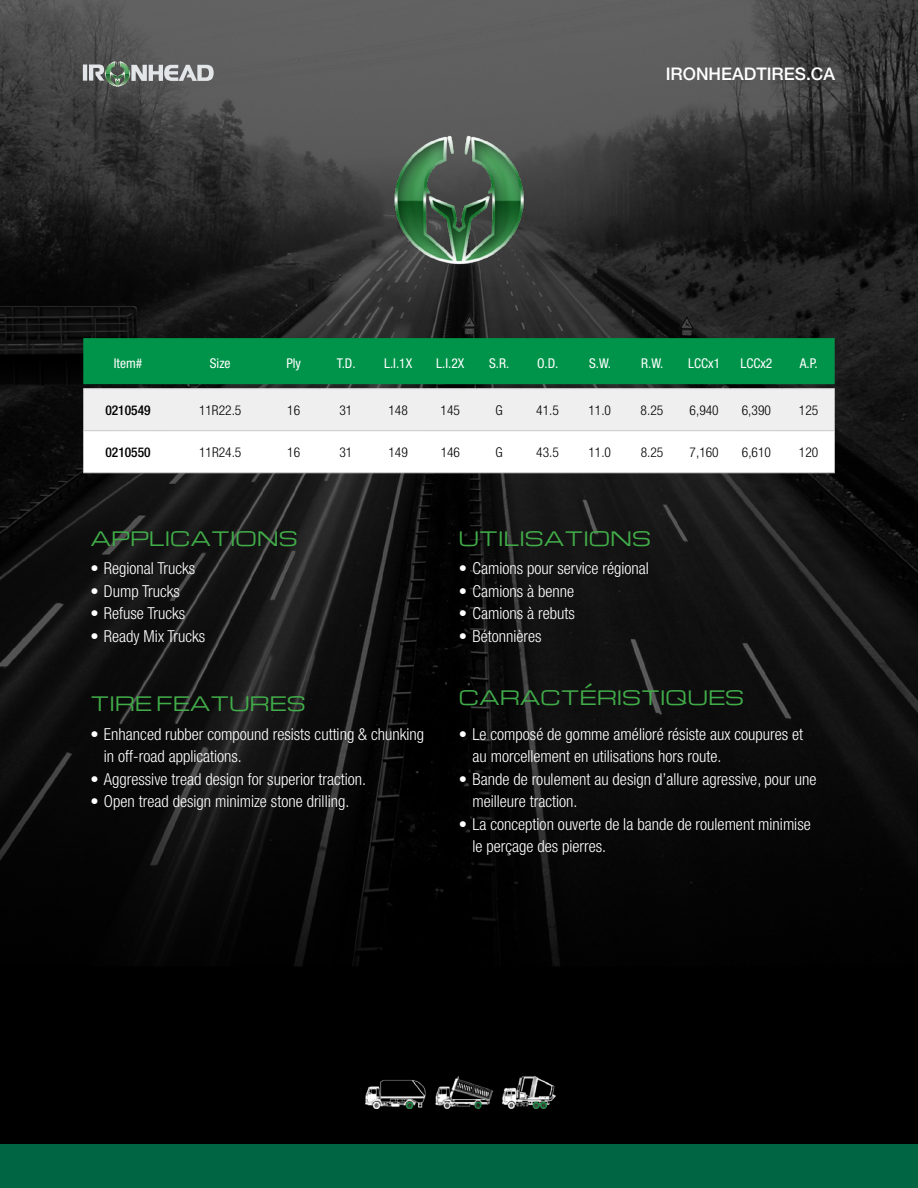
<style>
.page{position:relative;width:918px;height:1188px;background:#fff}
.page>*{position:absolute;margin:0;border:0;box-sizing:border-box;transform-origin:0 0}
.t1{font:19.5px "Michroma";color:#41ad49}
.t2{font:500 17.4px "Helvetica Neue LT Std";color:#fff}
.t3{font:300 condensed 16.5px/22.5px "Helvetica Neue LT Std";color:#fff}
.t4{font:300 condensed 13.5px "Helvetica Neue LT Std";color:#000}
.t5{font:condensed 13.5px "Helvetica Neue LT Std";color:#fff}
.t6{font:500 condensed 13.5px "Helvetica Neue LT Std";color:#000}
</style>
<div class="page">
<img style="left:0;top:0;width:918px;height:1144px">
<div style="left:0;top:1144px;width:918px;height:44px;background:#006543"></div>
<img style="left:389px;top:129px;width:141px;height:141px">
<svg style="left:83px;top:338px;width:752px;height:134px"></svg>
<hr style="left:83px;top:430px;width:90px;height:1px;background:#d1d3d4">
<hr style="left:173px;top:430px;width:95px;height:1px;background:#d1d3d4">
<hr style="left:268px;top:430px;width:52px;height:1px;background:#d1d3d4">
<hr style="left:320px;top:430px;width:52px;height:1px;background:#d1d3d4">
<hr style="left:372px;top:430px;width:52px;height:1px;background:#d1d3d4">
<hr style="left:424px;top:430px;width:52px;height:1px;background:#d1d3d4">
<hr style="left:476px;top:430px;width:45px;height:1px;background:#d1d3d4">
<hr style="left:521px;top:430px;width:53px;height:1px;background:#d1d3d4">
<hr style="left:574px;top:430px;width:52px;height:1px;background:#d1d3d4">
<hr style="left:626px;top:430px;width:52px;height:1px;background:#d1d3d4">
<hr style="left:678px;top:430px;width:52px;height:1px;background:#d1d3d4">
<hr style="left:730px;top:430px;width:53px;height:1px;background:#d1d3d4">
<hr style="left:783px;top:430px;width:52px;height:1px;background:#d1d3d4">
<hr style="left:83px;top:472px;width:90px;height:1px;background:#d1d3d4">
<hr style="left:173px;top:472px;width:95px;height:1px;background:#d1d3d4">
<hr style="left:268px;top:472px;width:52px;height:1px;background:#d1d3d4">
<hr style="left:320px;top:472px;width:52px;height:1px;background:#d1d3d4">
<hr style="left:372px;top:472px;width:52px;height:1px;background:#d1d3d4">
<hr style="left:424px;top:472px;width:52px;height:1px;background:#d1d3d4">
<hr style="left:476px;top:472px;width:45px;height:1px;background:#d1d3d4">
<hr style="left:521px;top:472px;width:53px;height:1px;background:#d1d3d4">
<hr style="left:574px;top:472px;width:52px;height:1px;background:#d1d3d4">
<hr style="left:626px;top:472px;width:52px;height:1px;background:#d1d3d4">
<hr style="left:678px;top:472px;width:52px;height:1px;background:#d1d3d4">
<hr style="left:730px;top:472px;width:53px;height:1px;background:#d1d3d4">
<hr style="left:783px;top:472px;width:52px;height:1px;background:#d1d3d4">
<hr style="left:83px;top:388px;width:90px;height:1px;background:#d1d3d4">
<hr style="left:268px;top:388px;width:52px;height:1px;background:#d1d3d4">
<hr style="left:320px;top:388px;width:52px;height:1px;background:#d1d3d4">
<hr style="left:372px;top:388px;width:52px;height:1px;background:#d1d3d4">
<hr style="left:424px;top:388px;width:52px;height:1px;background:#d1d3d4">
<hr style="left:476px;top:388px;width:45px;height:1px;background:#d1d3d4">
<hr style="left:521px;top:388px;width:53px;height:1px;background:#d1d3d4">
<hr style="left:574px;top:388px;width:52px;height:1px;background:#d1d3d4">
<hr style="left:626px;top:388px;width:52px;height:1px;background:#d1d3d4">
<hr style="left:678px;top:388px;width:52px;height:1px;background:#d1d3d4">
<hr style="left:730px;top:388px;width:53px;height:1px;background:#d1d3d4">
<hr style="left:783px;top:388px;width:52px;height:1px;background:#d1d3d4">
<hr style="left:173px;top:388px;width:95px;height:1px;background:#d1d3d4">
<hr style="left:172px;top:1048px;width:574px;height:2px;background:#000">
<hr style="left:172px;top:1050px;width:2px;height:78px;background:#000">
<hr style="left:744px;top:1050px;width:2px;height:78px;background:#000">
<hr style="left:172px;top:1128px;width:574px;height:1px;background:#000">
<img style="left:358px;top:1076px;width:202px;height:32px">
<svg style="left:83px;top:61px;width:131px;height:25px;background:#858c88"></svg>
<p class="t2" style="left:666px;top:64px;width:171px">IRONHEADTIRES.CA</p>
<p class="t5" style="left:114px;top:355px;width:30px">Item#</p>
<p class="t5" style="left:210px;top:355px;width:22px">Size</p>
<p class="t5" style="left:286px;top:355px;width:16px">Ply</p>
<p class="t5" style="left:337px;top:355px;width:20px">T.D.</p>
<p class="t5" style="left:384px;top:355px;width:30px">L.I.1X</p>
<p class="t5" style="left:436px;top:355px;width:30px">L.I.2X</p>
<p class="t5" style="left:489px;top:355px;width:22px">S.R.</p>
<p class="t5" style="left:537px;top:355px;width:23px">O.D.</p>
<p class="t5" style="left:589px;top:355px;width:23px">S.W.</p>
<p class="t5" style="left:641px;top:355px;width:24px">R.W.</p>
<p class="t5" style="left:688px;top:355px;width:33px">LCCx1</p>
<p class="t5" style="left:740px;top:355px;width:33px">LCCx2</p>
<p class="t5" style="left:800px;top:355px;width:19px">A.P.</p>
<p class="t6" style="left:105px;top:402px;width:47px">0210549</p>
<p class="t4" style="left:199px;top:402px;width:44px">11R22.5</p>
<p class="t4" style="left:287px;top:402px;width:14px">16</p>
<p class="t4" style="left:339px;top:402px;width:14px">31</p>
<p class="t4" style="left:388px;top:402px;width:21px">148</p>
<p class="t4" style="left:441px;top:402px;width:21px">145</p>
<p class="t4" style="left:495px;top:402px;width:9px">G</p>
<p class="t4" style="left:536px;top:402px;width:24px">41.5</p>
<p class="t4" style="left:588px;top:402px;width:24px">11.0</p>
<p class="t4" style="left:641px;top:402px;width:24px">8.25</p>
<p class="t4" style="left:690px;top:402px;width:31px">6,940</p>
<p class="t4" style="left:742px;top:402px;width:31px">6,390</p>
<p class="t4" style="left:799px;top:402px;width:21px">125</p>
<p class="t6" style="left:105px;top:444px;width:47px">0210550</p>
<p class="t4" style="left:199px;top:444px;width:44px">11R24.5</p>
<p class="t4" style="left:287px;top:444px;width:14px">16</p>
<p class="t4" style="left:339px;top:444px;width:14px">31</p>
<p class="t4" style="left:388px;top:444px;width:21px">149</p>
<p class="t4" style="left:441px;top:444px;width:21px">146</p>
<p class="t4" style="left:495px;top:444px;width:9px">G</p>
<p class="t4" style="left:536px;top:444px;width:24px">43.5</p>
<p class="t4" style="left:588px;top:444px;width:24px">11.0</p>
<p class="t4" style="left:641px;top:444px;width:24px">8.25</p>
<p class="t4" style="left:690px;top:444px;width:31px">7,160</p>
<p class="t4" style="left:742px;top:444px;width:31px">6,610</p>
<p class="t4" style="left:799px;top:444px;width:21px">120</p>
<p class="t1" style="left:90px;top:527px;width:209px">APPLICATIONS</p>
<p class="t1" style="left:459px;top:527px;width:194px">UTILISATIONS</p>
<p class="t3" style="left:90px;top:557px;width:106px">• Regional Trucks</p>
<p class="t3" style="left:90px;top:579px;width:91px">• Dump Trucks</p>
<p class="t3" style="left:90px;top:602px;width:96px">• Refuse Trucks</p>
<p class="t3" style="left:90px;top:624px;width:116px">• Ready Mix Trucks</p>
<p class="t3" style="left:459px;top:557px;width:191px">• Camions pour service régional</p>
<p class="t3" style="left:459px;top:579px;width:117px">• Camions à benne</p>
<p class="t3" style="left:459px;top:602px;width:117px">• Camions à rebuts</p>
<p class="t3" style="left:459px;top:624px;width:84px">• Bétonnières</p>
<p class="t1" style="left:90px;top:693px;width:217px">TIRE FEATURES</p>
<p class="t3" style="left:104px;top:723px;width:322px;text-indent:-13px">• Enhanced rubber compound resists cutting &amp; chunking in off-road applications.</p>
<p class="t3" style="left:90px;top:768px;width:277px">• Aggressive tread design for superior traction.</p>
<p class="t3" style="left:90px;top:790px;width:260px">• Open tread design minimize stone drilling.</p>
<p class="t1" style="left:459px;top:686px;width:287px">CARACTÉRISTIQUES</p>
<p class="t3" style="left:472px;top:723px;width:332px;text-indent:-13px">• Le composé de gomme amélioré résiste aux coupures et au morcellement en utilisations hors route.</p>
<p class="t3" style="left:472px;top:768px;width:346px;text-indent:-13px">• Bande de roulement au design d’allure agressive, pour une meilleure traction.</p>
<p class="t3" style="left:472px;top:813px;width:340px;text-indent:-13px">• La conception ouverte de la bande de roulement minimise le perçage des pierres.</p>
</div>
